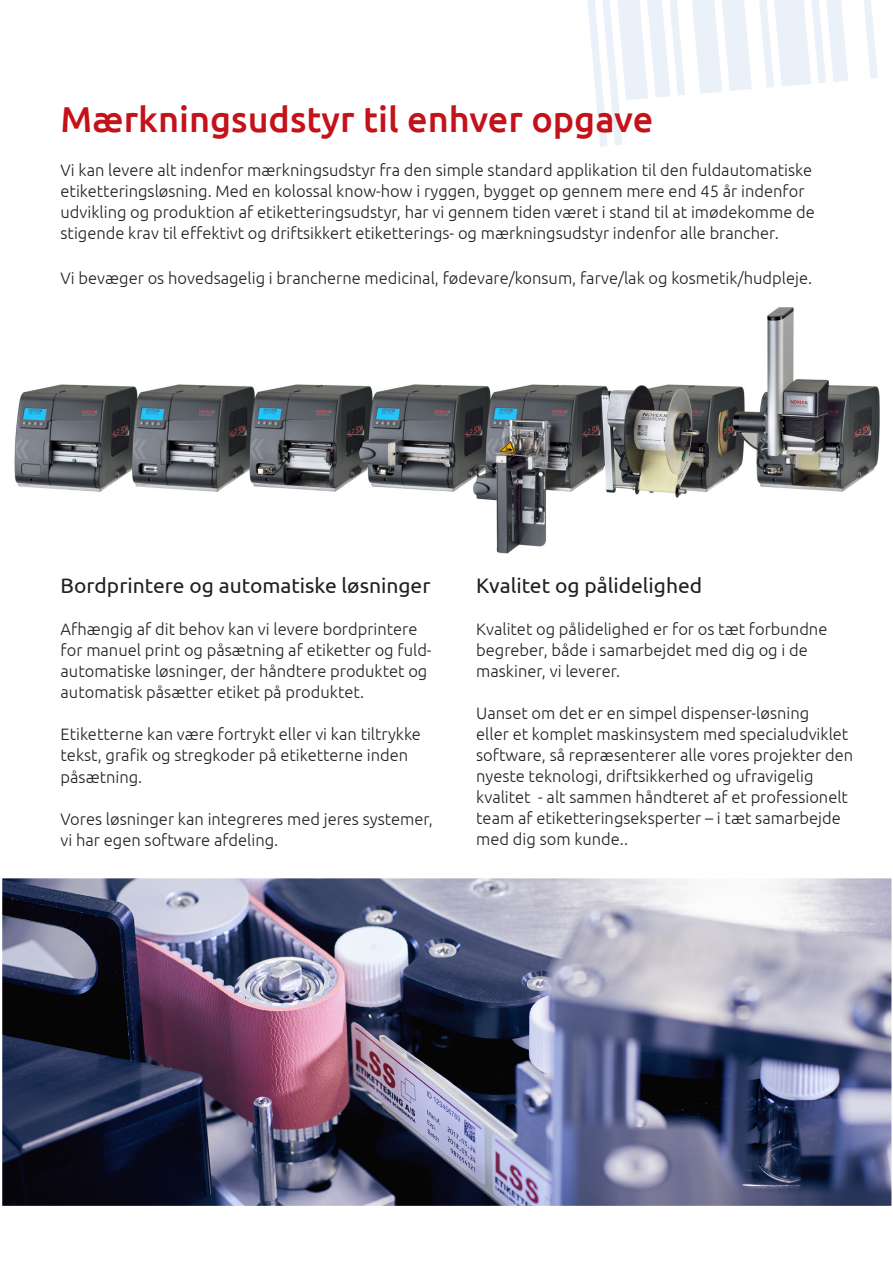
<style>
.page{position:relative;width:893px;height:1263px;background:#fff}
.page>*{position:absolute;margin:0;border:0;box-sizing:border-box;transform-origin:0 0}
.t1{font:500 36px "Ubuntu";color:#c4121a}
.t2{font:21px "Ubuntu";color:#231f20}
.t3{font:300 16.5px/21px "Ubuntu";color:#231f20}
</style>
<div class="page">
<svg style="left:587px;top:0;width:291px;height:147px"></svg>
<img style="left:4px;top:880px;width:886px;height:324px">
<div style="left:1px;top:877px;width:892px;height:330px;border:2px solid #fff"></div>
<img style="left:14px;top:307px;width:866px;height:247px">
<p class="t1" style="left:61px;top:97px;width:594px">Mærkningsudstyr til enhver opgave</p>
<p class="t3" style="left:61px;top:159px;width:753px">Vi kan levere alt indenfor mærkningsudstyr fra den simple standard applikation til den fuldautomatiske</p>
<p class="t3" style="left:61px;top:180px;width:745px">etiketteringsløsning. Med en kolossal know-how i ryggen, bygget op gennem mere end 45 år indenfor</p>
<p class="t3" style="left:61px;top:201px;width:756px">udvikling og produktion af etiketteringsudstyr, har vi gennem tiden været i stand til at imødekomme de</p>
<p class="t3" style="left:61px;top:222px;width:720px">stigende krav til effektivt og driftsikkert etiketterings- og mærkningsudstyr indenfor alle brancher.</p>
<p class="t3" style="left:61px;top:267px;width:753px">Vi bevæger os hovedsagelig i brancherne medicinal, fødevare/konsum, farve/lak og kosmetik/hudpleje.</p>
<p class="t2" style="left:61px;top:572px;width:371px">Bordprintere og automatiske løsninger</p>
<p class="t3" style="left:61px;top:618px;width:372px">Afhængig af dit behov kan vi levere bordprintere for manuel print og påsætning af etiketter og fuld&shy;automatiske løsninger, der håndtere produktet og automatisk påsætter etiket på produktet.</p>
<p class="t3" style="left:61px;top:723px;width:362px">Etiketterne kan være fortrykt eller vi kan tiltrykke tekst, grafik og stregkoder på etiketterne inden</p>
<p class="t3" style="left:61px;top:766px;width:83px">påsætning.</p>
<p class="t3" style="left:61px;top:808px;width:374px">Vores løsninger kan integreres med jeres systemer,</p>
<p class="t3" style="left:61px;top:829px;width:219px">vi har egen software afdeling.</p>
<p class="t2" style="left:476px;top:572px;width:227px">Kvalitet og pålidelighed</p>
<p class="t3" style="left:476px;top:618px;width:353px">Kvalitet og pålidelighed er for os tæt forbundne begreber, både i samarbejdet med dig og i de maskiner, vi leverer.</p>
<p class="t3" style="left:476px;top:702px;width:378px">Uanset om det er en simpel dispenser-løsning<br>eller et komplet maskinsystem med specialudviklet software, så repræsenterer alle vores projekter den nyeste teknologi, driftsikkerhed og ufravigelig kvalitet - alt sammen håndteret af et professionelt team af etiketteringseksperter – i tæt samarbejde med dig som kunde..</p>
</div>
